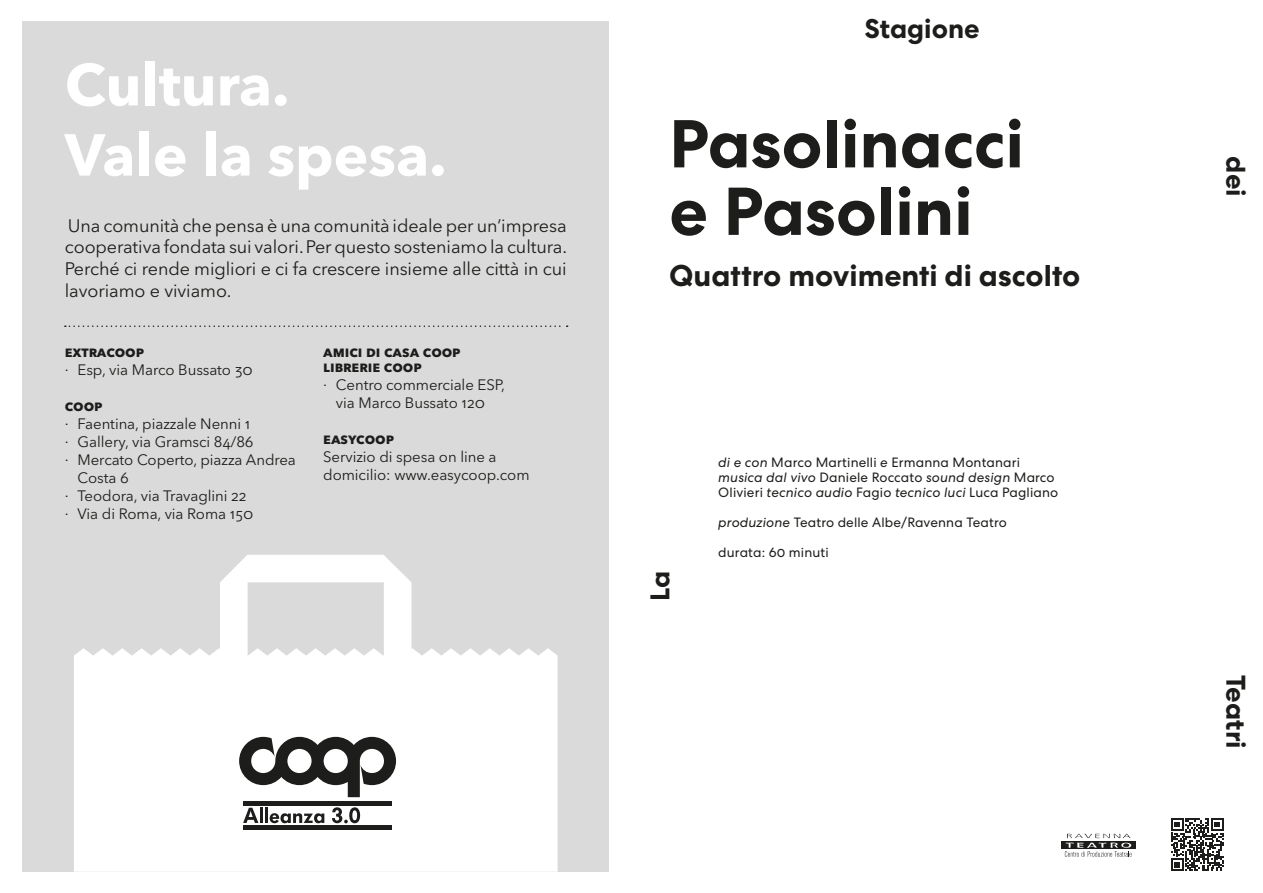
<style>
.page{position:relative;width:1263px;height:893px;background:#fff}
.page>*{position:absolute;margin:0;border:0;box-sizing:border-box;transform-origin:0 0}
.t1{font:700 67.5px/67.5px "Centra No 2";color:#1d1d1b}
.t2{font:700 58.5px/70.2px "Avenir Next LT Pro";color:#fff}
.t3{font:700 30px "Centra No 2";color:#1d1d1b}
.t4{font:700 27px "Centra No 2";color:#1d1d1b}
.t5{font:18px/21.6px "Avenir Next LT Pro";letter-spacing:-.005em;color:#1d1d1b;text-align:justify}
.t6{font:15px/18px "Avenir Next LT Pro";letter-spacing:-.005em;color:#1d1d1b;text-align:center}
.t7{font:700 15px/15px "Avenir Next LT Pro";letter-spacing:-.005em;color:#1d1d1b}
.t8{font:13.5px/15px "Centra No 2";letter-spacing:.01em;color:#1d1d1b}
.s1{font-style:italic}
</style>
<div class="page">
<div style="left:1061px;top:841px;width:75px;height:8px;background:#1d1d1b"></div>
<svg style="left:1065px;top:834px;width:66px;height:23px"></svg>
<div style="left:22px;top:21px;width:587px;height:851px;background:#dadada"></div>
<svg style="left:220px;top:555px;width:191px;height:93px"></svg>
<div style="left:74px;top:648px;width:484px;height:224px;background:#fff"></div>
<hr style="left:243px;top:825px;width:149px;height:4px;background:#1d1d1b">
<hr style="left:243px;top:801px;width:149px;height:4px;background:#1d1d1b">
<svg style="left:239px;top:737px;width:157px;height:60px;background:#8c8c8b"></svg>
<svg style="left:243px;top:808px;width:15px;height:15px"></svg>
<hr style="left:260px;top:808px;width:3px;height:15px;background:#1d1d1b">
<hr style="left:265px;top:808px;width:3px;height:15px;background:#1d1d1b">
<svg style="left:270px;top:813px;width:54px;height:10px"></svg>
<svg style="left:332px;top:807px;width:28px;height:16px"></svg>
<svg style="left:65px;top:325px;width:503px;height:2px"></svg>
<svg style="left:1171px;top:818px;width:52px;height:53px"></svg>
<h2 class="t2" style="left:65px;top:49px;width:383px">Cultura.<br>Vale la spesa.</h2>
<p class="t5" style="left:65px;top:215px;width:504px">Una comunità che pensa è una comunità ideale per un’impresa cooperativa fondata sui valori. Per questo sosteniamo la cultura.<br>Perché ci rende migliori e ci fa crescere insieme alle città in cui lavoriamo e viviamo.</p>
<p class="t7" style="left:65px;top:344px;width:81px">EXTRACOOP</p>
<p class="t6" style="left:65px;top:361px;width:190px">∙ Esp, via Marco Bussato 30</p>
<p class="t7" style="left:65px;top:398px;width:39px">COOP</p>
<p class="t6" style="left:65px;top:415px;width:187px">∙ Faentina, piazzale Nenni 1</p>
<p class="t6" style="left:65px;top:433px;width:190px">∙ Gallery, via Gramsci 84/86</p>
<p class="t6" style="left:65px;top:451px;width:233px">∙ Mercato Coperto, piazza Andrea</p>
<p class="t6" style="left:78px;top:469px;width:53px">Costa 6</p>
<p class="t6" style="left:65px;top:487px;width:183px">∙ Teodora, via Travaglini 22</p>
<p class="t6" style="left:65px;top:505px;width:190px">∙ Via di Roma, via Roma 150</p>
<p class="t7" style="left:323px;top:344px;width:139px">AMICI DI CASA COOP<br>LIBRERIE COOP</p>
<p class="t6" style="left:323px;top:376px;width:183px">∙ Centro commerciale ESP, via Marco Bussato 120</p>
<p class="t7" style="left:323px;top:431px;width:72px">EASYCOOP</p>
<p class="t6" style="left:323px;top:448px;width:208px;text-align:left">Servizio di spesa on line a domicilio: www.easycoop.com</p>
<h3 class="t4" style="left:864px;top:13px;width:117px">Stagione</h3>
<h1 class="t1" style="left:669px;top:111px;width:356px">Pasolinacci e Pasolini</h1>
<h3 class="t3" style="left:669px;top:258px;width:412px">Quattro movimenti di ascolto</h3>
<h3 class="t4" style="left:644px;top:601px;width:32px;rotate:-90deg">La</h3>
<p class="t8" style="left:718px;top:454px;width:341px"><span class="s1">di e con</span> Marco Martinelli <span class="s1">e</span> Ermanna Montanari <span class="s1">musica dal vivo</span> Daniele Roccato <span class="s1">sound design</span> Marco<br>Olivieri <span class="s1">tecnico audio</span> Fagio <span class="s1">tecnico luci</span> Luca Pagliano</p>
<p class="t8" style="left:718px;top:514px;width:290px"><span class="s1">produzione</span> Teatro delle Albe/Ravenna Teatro</p>
<p class="t8" style="left:718px;top:544px;width:112px">durata: 60 minuti</p>
<h3 class="t4" style="left:1252px;top:156px;width:42px;rotate:90deg">dei</h3>
<h3 class="t4" style="left:1252px;top:674px;width:76px;rotate:90deg">Teatri</h3>
</div>
